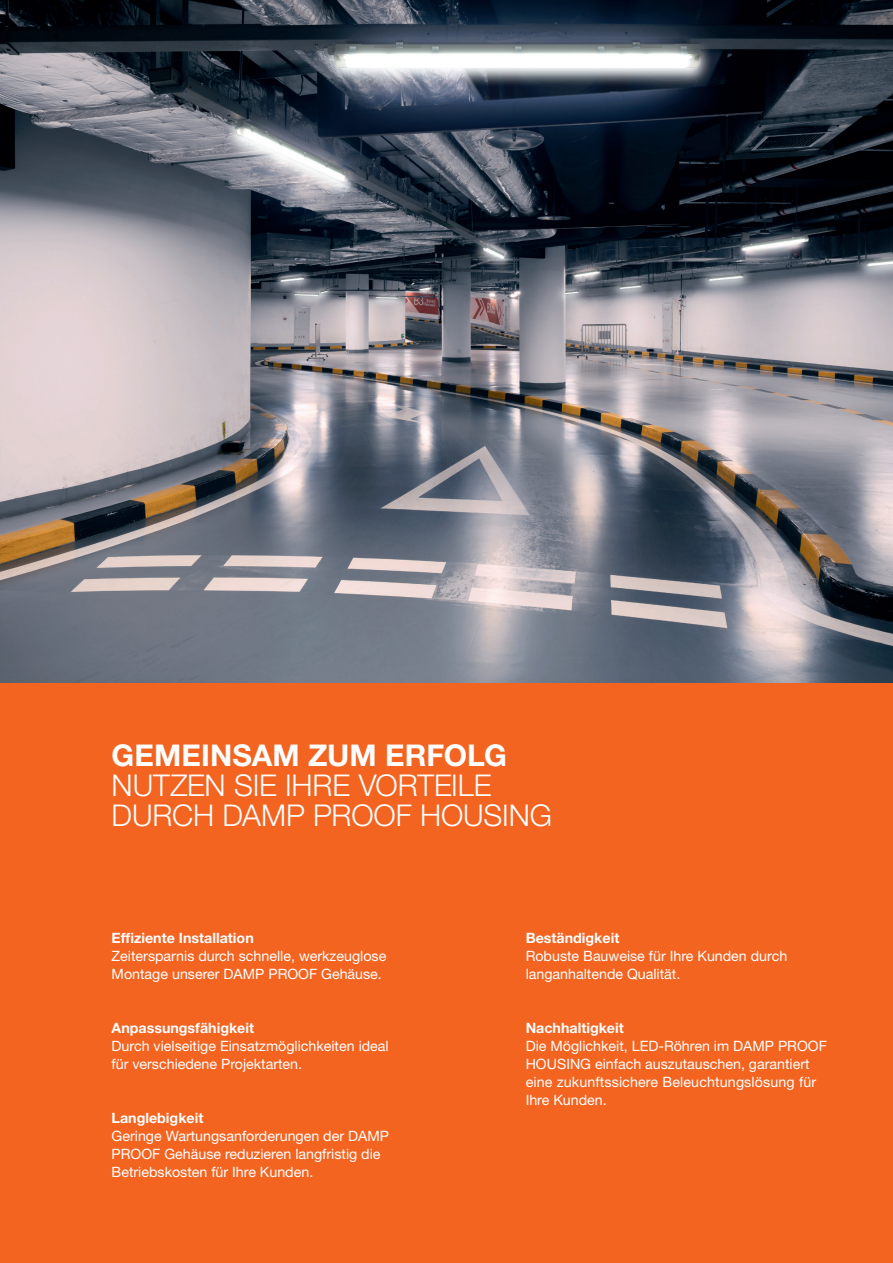
<style>
.page{position:relative;width:893px;height:1263px;background:#fff}
.page>*{position:absolute;margin:0;border:0;box-sizing:border-box;transform-origin:0 0}
.HL_20___20{font:300 30px "Helvetica Neue LT Std";letter-spacing:-.005em;color:#fff}
.HL_20___20-2{font:700 30px "Helvetica Neue LT Std";color:#fff}
.Copy_Text_9_5___12_neg{font:14.25px/18px "Helvetica Neue LT Std";color:#fff}
.Head_Copy_neg{font:700 14.25px "Helvetica Neue LT Std";color:#fff}
</style>
<div class="page">
<div style="left:0;top:682px;width:893px;height:581px;background:#f36421"></div>
<img style="left:0;top:0;width:893px;height:682px">
<p class="HL_20___20-2" style="left:112px;top:737px;width:397px">GEMEINSAM ZUM ERFOLG</p>
<p class="HL_20___20" style="left:112px;top:767px;width:381px">NUTZEN SIE IHRE VORTEILE</p>
<p class="HL_20___20" style="left:112px;top:797px;width:442px">DURCH DAMP PROOF HOUSING</p>
<p class="Head_Copy_neg" style="left:112px;top:929px;width:144px">Effiziente Installation</p>
<p class="Copy_Text_9_5___12_neg" style="left:112px;top:946px;width:276px">Zeitersparnis durch schnelle, werkzeuglose<br>Montage unserer DAMP PROOF Gehäuse.</p>
<p class="Head_Copy_neg" style="left:112px;top:1019px;width:144px">Anpassungsfähigkeit</p>
<p class="Copy_Text_9_5___12_neg" style="left:112px;top:1036px;width:279px">Durch vielseitige Einsatzmöglichkeiten ideal für verschiedene Projektarten.</p>
<p class="Head_Copy_neg" style="left:112px;top:1109px;width:93px">Langlebigkeit</p>
<p class="Copy_Text_9_5___12_neg" style="left:112px;top:1126px;width:279px">Geringe Wartungsanforderungen der DAMP<br>PROOF Gehäuse reduzieren langfristig die<br>Betriebskosten für Ihre Kunden.</p>
<p class="Head_Copy_neg" style="left:526px;top:929px;width:95px">Beständigkeit</p>
<p class="Copy_Text_9_5___12_neg" style="left:526px;top:946px;width:263px">Robuste Bauweise für Ihre Kunden durch langanhaltende Qualität.</p>
<p class="Head_Copy_neg" style="left:526px;top:1019px;width:100px">Nachhaltigkeit</p>
<p class="Copy_Text_9_5___12_neg" style="left:526px;top:1036px;width:303px">Die Möglichkeit, LED-Röhren im DAMP PROOF HOUSING einfach auszutauschen, garantiert eine zukunftssichere Beleuchtungslösung für Ihre Kunden.</p>
</div>
